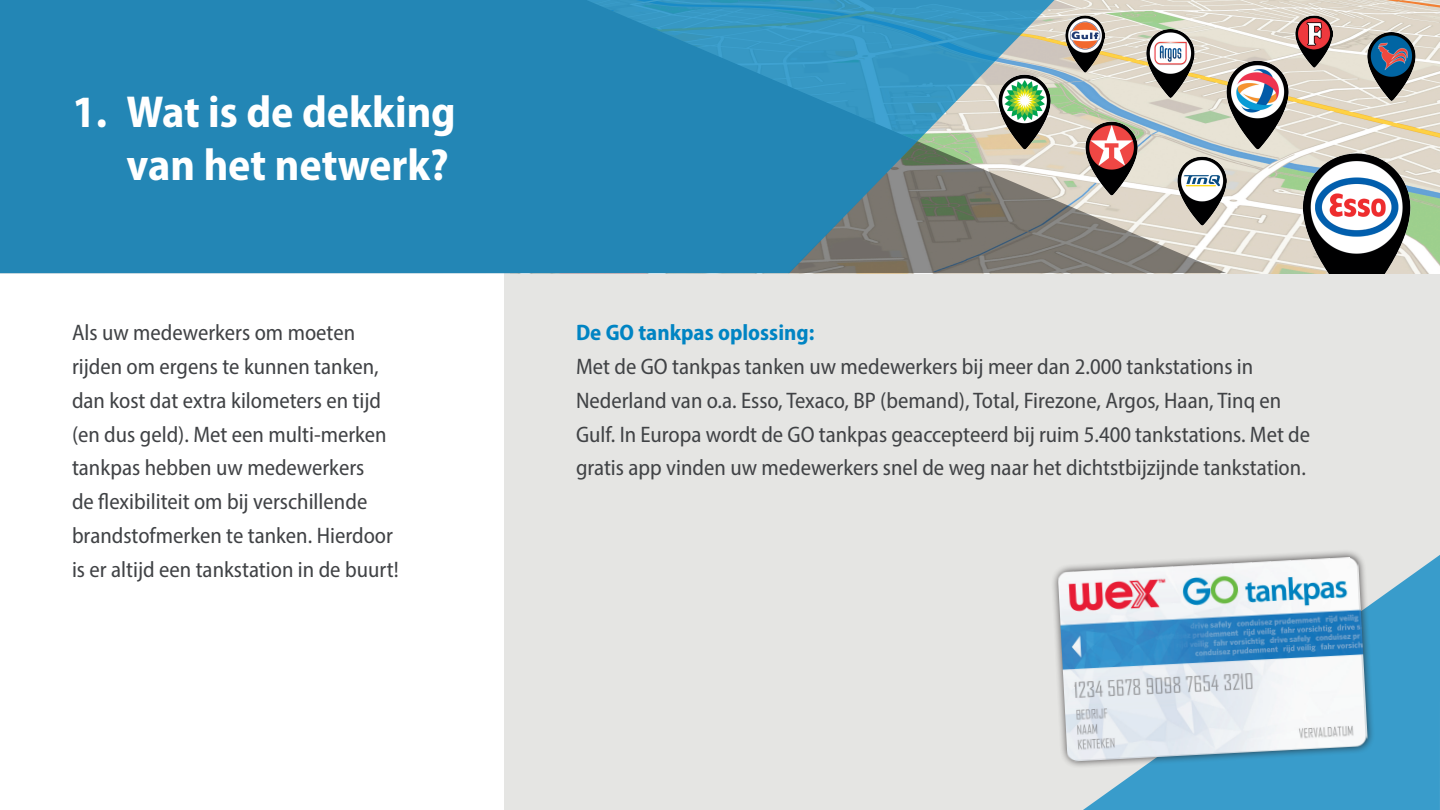
<style>
.page{position:relative;width:1440px;height:810px;background:#fff}
.page>*{position:absolute;margin:0;border:0;box-sizing:border-box;transform-origin:0 0}
.t1{font:700 semi-condensed 45px/52.5px "Myriad Pro";color:#fff;text-align:right}
.t2{font:semi-condensed 22.5px/33.8px "Myriad Pro";color:#404245}
.t3{font:700 semi-condensed 22.5px "Myriad Pro";color:#0084c3}
</style>
<div class="page">
<div style="left:504px;top:260px;width:936px;height:550px;background:#e5e5e3"></div>
<img style="left:1226px;top:0;width:214px;height:273px">
<img style="left:1302px;top:153px;width:108px;height:120px">
<svg style="left:1054px;top:0;width:172px;height:273px;background:#c1bbb0"></svg>
<svg style="left:0;top:0;width:1054px;height:273px;background:#3189b1"></svg>
<img style="left:1146px;top:29px;width:48px;height:69px">
<img style="left:1296px;top:16px;width:36px;height:52px">
<img style="left:1178px;top:157px;width:48px;height:69px">
<img style="left:1368px;top:32px;width:48px;height:68px">
<img style="left:1226px;top:60px;width:63px;height:89px">
<img style="left:998px;top:75px;width:52px;height:74px">
<svg style="left:1083px;top:555px;width:357px;height:255px;background:#48a2cd"></svg>
<div style="left:1051px;top:550px;width:324px;height:219px;background:#231f20;opacity:.8"></div>
<img style="left:1058px;top:557px;width:310px;height:205px">
<h1 class="t1" style="left:73px;top:85px;width:385px">1. Wat is de dekking van het netwerk?</h1>
<p class="t2" style="left:72px;top:316px;width:328px">Als uw medewerkers om moeten rijden om ergens te kunnen tanken, dan kost dat extra kilometers en tijd (en dus geld). Met een multi-merken tankpas hebben uw medewerkers<br>de flexibiliteit om bij verschillende brandstofmerken te tanken. Hierdoor is er altijd een tankstation in de buurt!</p>
<p class="t3" style="left:576px;top:318px;width:240px">De GO tankpas oplossing:</p>
<p class="t2" style="left:576px;top:349px;width:736px">Met de GO tankpas tanken uw medewerkers bij meer dan 2.000 tankstations in Nederland van o.a. Esso, Texaco, BP (bemand), Total, Firezone, Argos, Haan, Tinq en Gulf. In Europa wordt de GO tankpas geaccepteerd bij ruim 5.400 tankstations. Met de gratis app vinden uw medewerkers snel de weg naar het dichtstbijzijnde tankstation.</p>
</div>
